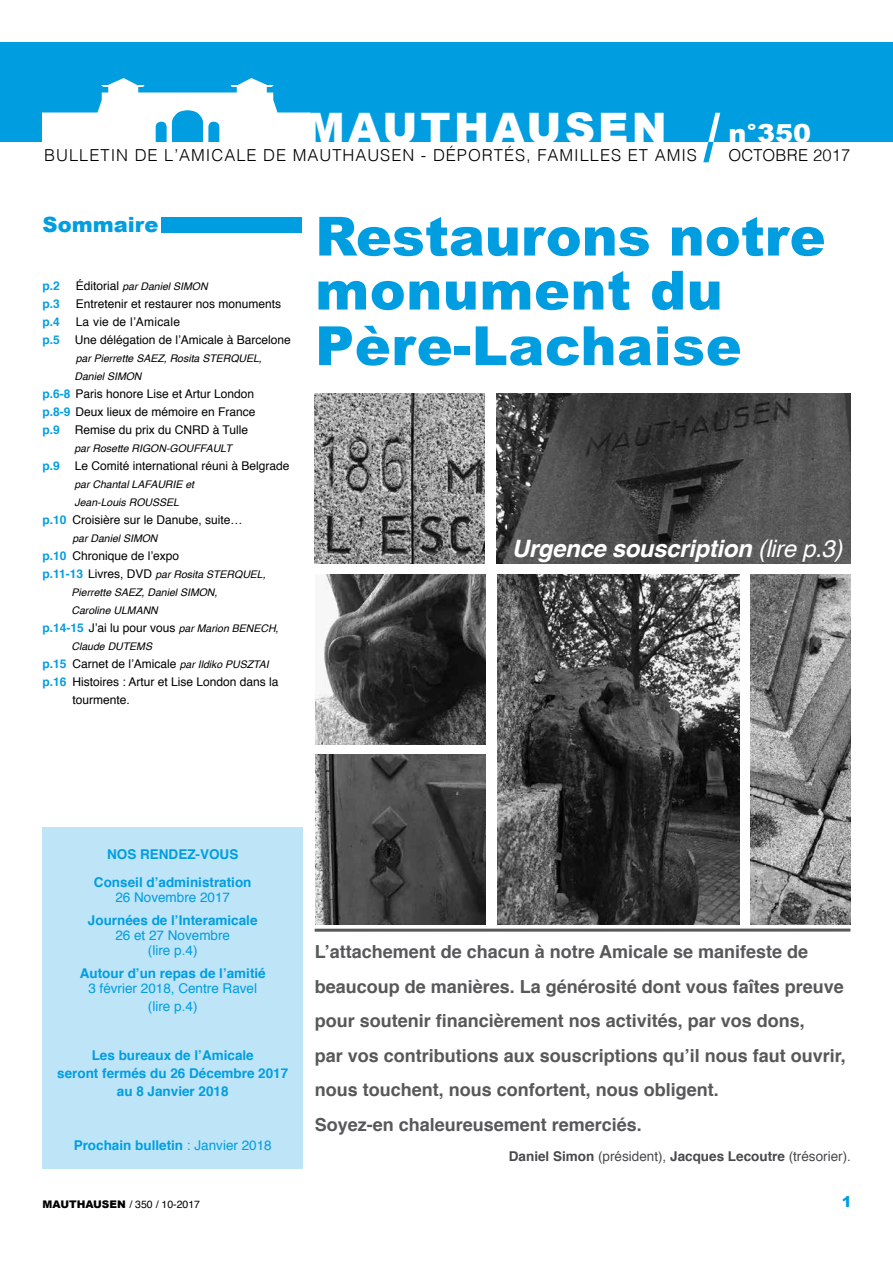
<style>
.page{position:relative;width:893px;height:1263px;background:#fff}
.page>*{position:absolute;margin:0;border:0;box-sizing:border-box;transform-origin:0 0}
.t1{font:900 54px/54.8px "Arial";letter-spacing:.01em;color:#009ee0}
.t2{font:900 42px "Arial";letter-spacing:.075em;color:#fff}
.t3{font:900 24.9px "Arial";color:#fff;scale:1.09 1}
.t4{font:italic 700 24px "Helvetica";letter-spacing:-.015em;color:#fff}
.t5{font:900 21px "Arial";color:#009ee0}
.t6{font:700 18px/34.5px "Helvetica";color:#58585a}
.t7{font:300 16.5px "Helvetica";letter-spacing:.06em;color:#000}
.t8{font:300 16.5px "Helvetica";letter-spacing:.01em;color:#000}
.t9{font:900 15px "Arial";color:#009ee0}
.t10{font:700 13.5px/18px "Helvetica";color:#009ee0;text-align:center}
.t11{font:13.5px/14.9px "Helvetica";color:#009ee0;text-align:center}
.t12{font:700 13.5px "Helvetica";color:#48494b}
.t13{font:12px/18px "Helvetica";color:#000}
.t14{font:700 12px "Helvetica";color:#009ee0}
.t15{font:italic 10.5px/18px "Helvetica";color:#000}
.t16{font:10.5px "Helvetica";color:#000}
.s1{font-style:normal;font-size:12px}
.s2{font-weight:700;color:#009ee0}
.s3{font-weight:700;font-style:normal;font-size:12px;color:#009ee0}
.s4{font-style:italic;font-size:10.5px}
.s5{font-weight:400}
.s6{font-family:"Arial";font-weight:900}
</style>
<div class="page">
<div style="left:0;top:43px;width:893px;height:99px;background:#009ee0"></div>
<svg style="left:703px;top:113px;width:17px;height:49px"></svg>
<div style="left:161px;top:217px;width:140px;height:15px;background:#009ee0"></div>
<div style="left:43px;top:827px;width:260px;height:342px;background:#bde4f7"></div>
<svg style="left:43px;top:78px;width:266px;height:64px"></svg>
<svg style="left:315px;top:928px;width:535px;height:4px;background:#818182"></svg>
<img style="left:315px;top:393px;width:170px;height:170px">
<img style="left:496px;top:393px;width:354px;height:170px">
<img style="left:315px;top:574px;width:170px;height:170px">
<img style="left:315px;top:755px;width:170px;height:170px">
<img style="left:497px;top:574px;width:243px;height:351px">
<img style="left:750px;top:574px;width:101px;height:351px">
<h2 class="t2" style="left:305px;top:97px;width:363px">MAUTHAUSEN</h2>
<h3 class="t7" style="left:44px;top:141px;width:654px">BULLETIN DE L’AMICALE DE MAUTHAUSEN - DÉPORTÉS, FAMILLES ET AMIS</h3>
<h3 class="t3" style="left:728px;top:115px;width:77px">n°350</h3>
<h3 class="t8" style="left:728px;top:141px;width:123px">OCTOBRE 2017</h3>
<h3 class="t5" style="left:43px;top:210px;width:117px">Sommaire</h3>
<p class="t14" style="left:42px;top:276px;width:19px">p.2</p>
<p class="t15" style="left:76px;top:277px;width:133px"><span class="s1">Éditorial</span> par Daniel SIMON</p>
<p class="t14" style="left:42px;top:294px;width:19px">p.3</p>
<p class="t13" style="left:76px;top:295px;width:207px">Entretenir et restaurer nos monuments</p>
<p class="t14" style="left:42px;top:312px;width:19px">p.4</p>
<p class="t13" style="left:42px;top:313px;width:250px;text-indent:33px">La vie de l’Amicale<br><span class="s2">p.5</span> Une délégation de l’Amicale à Barcelone</p>
<p class="t15" style="left:74px;top:349px;width:189px">par Pierrette SAEZ, Rosita STERQUEL,<br>Daniel SIMON</p>
<p class="t13" style="left:42px;top:385px;width:215px;text-align:justify"><span class="s2">p.6-8</span> Paris honore Lise et Artur London <span class="s2">p.8-9</span> Deux lieux de mémoire en France <span class="s2">p.9</span> Remise du prix du CNRD à Tulle</p>
<p class="t15" style="left:74px;top:439px;width:159px">par Rosette RIGON-GOUFFAULT</p>
<p class="t13" style="left:42px;top:457px;width:249px"><span class="s2">p.9</span> Le Comité international réuni à Belgrade</p>
<p class="t15" style="left:74px;top:475px;width:121px">par Chantal LAFAURIE et<br>Jean-Louis ROUSSEL</p>
<p class="t13" style="left:42px;top:511px;width:202px"><span class="s2">p.10</span> Croisière sur le Danube, suite…</p>
<p class="t15" style="left:72px;top:529px;width:87px">par Daniel SIMON</p>
<p class="t13" style="left:42px;top:547px;width:138px"><span class="s2">p.10</span> Chronique de l’expo</p>
<p class="t15" style="left:42px;top:565px;width:225px"><span class="s3">p.11-13</span> <span class="s1">Livres, DVD</span> par Rosita STERQUEL,</p>
<p class="t15" style="left:72px;top:583px;width:147px">Pierrette SAEZ, Daniel SIMON,</p>
<p class="t15" style="left:72px;top:601px;width:88px">Caroline ULMANN</p>
<p class="t15" style="left:42px;top:619px;width:238px"><span class="s3">p.14-15</span> <span class="s1">J’ai lu pour vous</span> par Marion BENECH,</p>
<p class="t15" style="left:72px;top:637px;width:82px">Claude DUTEMS</p>
<p class="t13" style="left:42px;top:655px;width:228px"><span class="s2">p.15</span> Carnet de l’Amicale <span class="s4">par Ildiko PUSZTAI</span></p>
<p class="t13" style="left:42px;top:673px;width:238px"><span class="s2">p.16</span> Histoires : Artur et Lise London dans la</p>
<p class="t13" style="left:72px;top:691px;width:59px">tourmente.</p>
<h1 class="t1" style="left:315px;top:207px;width:512px">Restaurons notre monument du<br>Père-Lachaise</h1>
<h3 class="t4" style="left:512px;top:529px;width:332px">Urgence souscription <span class="s5">(lire p.3)</span></h3>
<p class="t10" style="left:94px;top:841px;width:159px;line-height:27.6px">NOS RENDEZ-VOUS<br>Conseil d’administration</p>
<p class="t11" style="left:115px;top:890px;width:116px">26 Novembre 2017</p>
<p class="t10" style="left:88px;top:912px;width:171px">Journées de l’Interamicale</p>
<p class="t11" style="left:115px;top:928px;width:116px">26 et 27 Novembre (lire p.4)</p>
<p class="t10" style="left:80px;top:965px;width:188px">Autour d’un repas de l’amitié</p>
<p class="t11" style="left:88px;top:980px;width:170px;line-height:18px">3 février 2018, Centre Ravel (lire p.4)</p>
<p class="t10" style="left:57px;top:1046px;width:233px">Les bureaux de l’Amicale<br>seront fermés du 26 Décembre 2017 au 8 Janvier 2018</p>
<p class="t10" style="left:74px;top:1136px;width:200px">Prochain bulletin <span class="s5">: Janvier 2018</span></p>
<p class="t6" style="left:315px;top:935px;width:533px">L’attachement de chacun à notre Amicale se manifeste de beaucoup de manières. La générosité dont vous faîtes preuve pour soutenir financièrement nos activités, par vos dons,<br>par vos contributions aux souscriptions qu’il nous faut ouvrir, nous touchent, nous confortent, nous obligent.<br>Soyez-en chaleureusement remerciés.</p>
<p class="t12" style="left:509px;top:1145px;width:344px">Daniel Simon <span class="s5">(président),</span> Jacques Lecoutre <span class="s5">(trésorier).</span></p>
<p class="t16" style="left:43px;top:1196px;width:159px"><span class="s6">MAUTHAUSEN</span> / 350 / 10-2017</p>
<p class="t9" style="left:842px;top:1191px;width:12px">1</p>
</div>
